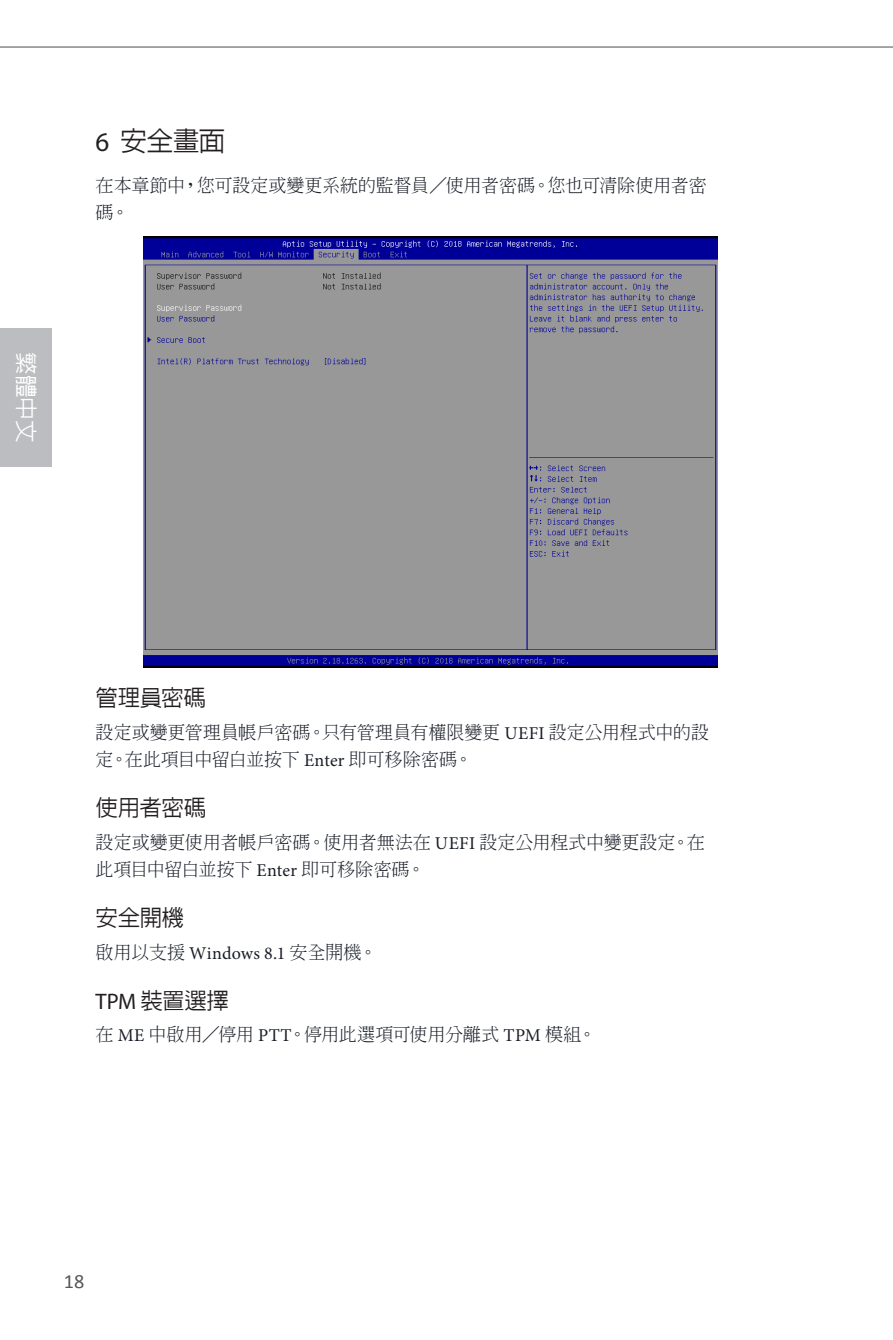
<style>
.page{position:relative;width:893px;height:1340px;background:#fff}
.page>*{position:absolute;margin:0;border:0;box-sizing:border-box;transform-origin:0 0}
.主標{font:500 27px "AR Hei B5 HK";color:#231f20}
.副標{font:500 22.5px "AR Hei B5 HK";letter-spacing:-.02em;color:#231f20}
.t1{font:500 22.5px "AR Hei B5 HK";color:#fff}
.t2{font:20.25px "Calibri";color:#57585a}
.內文{font:300 18px/27px "ARPL Ming U20";letter-spacing:-.005em;color:#191d27}
.s1{font-family:"Myriad Pro";font-weight:400}
.s2{font-family:"Minion Pro";font-weight:400}
</style>
<div class="page">
<div style="left:0;top:328px;width:51px;height:139px;background:#bcbdc0"></div>
<hr style="left:0;top:46px;width:893px;height:2px;background:#939598">
<img style="left:143px;top:236px;width:574px;height:431px">
<p class="t1" style="left:37px;top:352px;width:91px;rotate:90deg">繁體中文</p>
<p class="主標" style="left:96px;top:128px;width:131px"><span class="s1">6</span> 安全畫面</p>
<p class="內文" style="left:96px;top:171px;width:613px">在本章節中，您可設定或變更系統的監督員／使用者密碼。您也可清除使用者密碼。</p>
<p class="副標" style="left:96px;top:686px;width:112px">管理員密碼</p>
<p class="內文" style="left:96px;top:718px;width:615px">設定或變更管理員帳戶密碼。只有管理員有權限變更 <span class="s2">UEFI</span> 設定公用程式中的設定。在此項目中留白並按下 <span class="s2">Enter</span> 即可移除密碼。</p>
<p class="副標" style="left:96px;top:796px;width:112px">使用者密碼</p>
<p class="內文" style="left:96px;top:828px;width:611px">設定或變更使用者帳戶密碼。使用者無法在 <span class="s2">UEFI</span> 設定公用程式中變更設定。在此項目中留白並按下 <span class="s2">Enter</span> 即可移除密碼。</p>
<p class="副標" style="left:96px;top:906px;width:90px">安全開機</p>
<p class="內文" style="left:96px;top:938px;width:283px">啟用以支援 <span class="s2">Windows 8.1</span> 安全開機。</p>
<p class="副標" style="left:96px;top:988px;width:135px"><span class="s1">TPM</span> 裝置選擇</p>
<p class="內文" style="left:96px;top:1021px;width:502px">在 <span class="s2">ME</span> 中啟用／停用 <span class="s2">PTT</span>。停用此選項可使用分離式 <span class="s2">TPM</span> 模組。</p>
<p class="t2" style="left:64px;top:1268px;width:22px">18</p>
</div>
